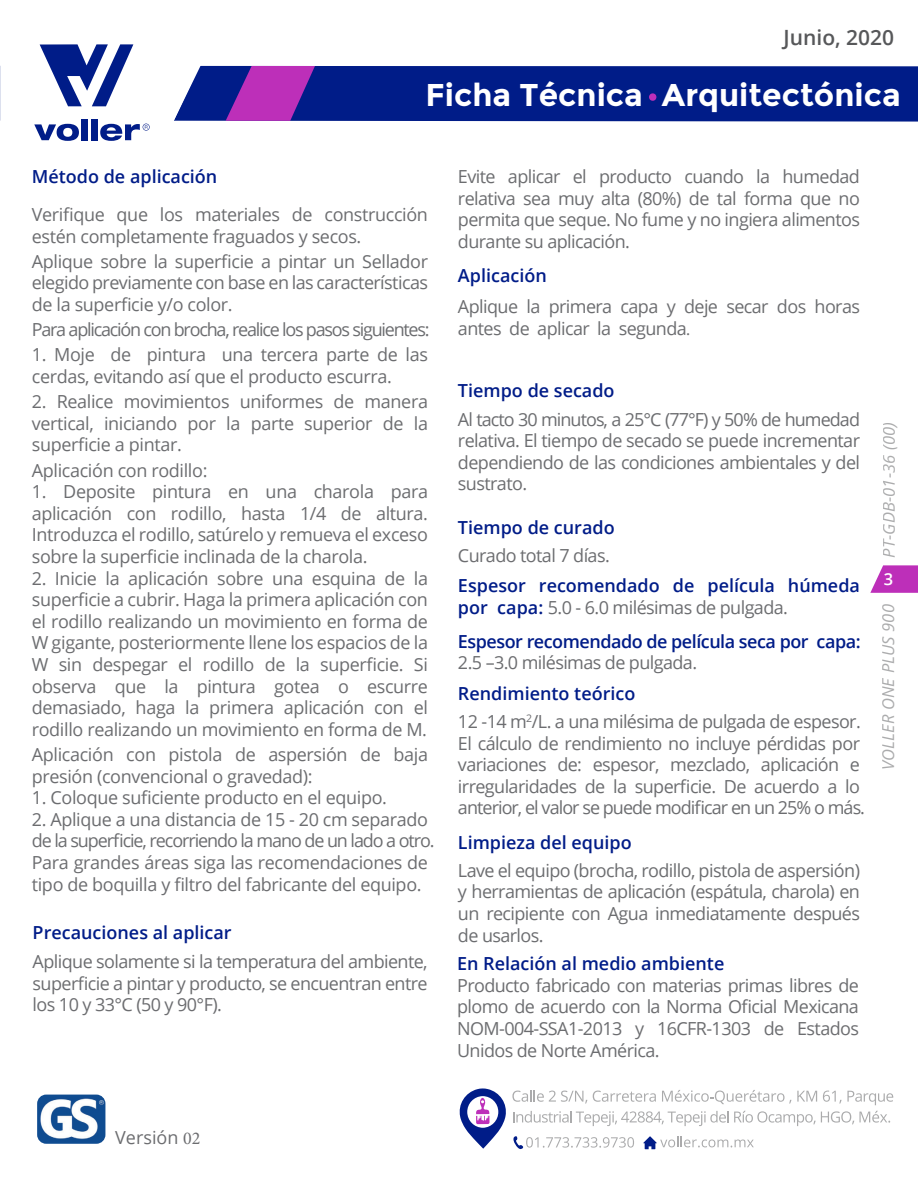
<style>
.page{position:relative;width:918px;height:1188px;background:#fff}
.page>*{position:absolute;margin:0;border:0;box-sizing:border-box;transform-origin:0 0}
.t1{font:700 31.5px "Montserrat";color:#fff}
.t2{font:600 21px "Open Sans";color:#57585a}
.t3{font:18px/21.6px "Open Sans";letter-spacing:-.035em;color:#6c6d70;text-align:justify}
.t4{font:600 18px/21.6px "Open Sans";color:#001c88}
.t5{font:18px "Open Sans";letter-spacing:-.07em;color:#6c6d70}
.t6{font:600 18px "Open Sans";letter-spacing:-.025em;color:#001c88}
.t7{font:18px "Open Sans";color:#6c6d70}
.t8{font:italic 16.5px "Open Sans";letter-spacing:.01em;color:#57585a}
.t9{font:600 16.5px "Open Sans";color:#fff}
.s1{font-family:"Minion Pro"}
.s2{font-weight:400;color:#6c6d70}
.s3{font-weight:600;color:#001c88}
</style>
<div class="page">
<svg style="left:870px;top:565px;width:48px;height:28px"></svg>
<div style="left:220px;top:66px;width:698px;height:56px;background:#001c88"></div>
<svg style="left:226px;top:66px;width:89px;height:55px;background:#8729ab"></svg>
<svg style="left:34px;top:44px;width:186px;height:97px"></svg>
<svg style="left:649px;top:93px;width:8px;height:8px"></svg>
<svg style="left:37px;top:1095px;width:68px;height:49px"></svg>
<svg style="left:459px;top:1088px;width:434px;height:61px"></svg>
<p class="t2" style="left:784px;top:23px;width:112px">Junio, 2020</p>
<h1 class="t1" style="left:426px;top:76px;width:477px">Ficha Técnica Arquitectónica</h1>
<p class="t4" style="left:32px;top:165px;width:187px">Método de aplicación</p>
<p class="t3" style="left:32px;top:203px;width:398px">Verifique que los materiales de construcción estén completamente fraguados y secos.</p>
<p class="t3" style="left:32px;top:250px;width:398px">Aplique sobre la superficie a pintar un Sellador elegido previamente con base en las características de la superficie y/o color.</p>
<p class="t5" style="left:32px;top:317px;width:399px">Para aplicación con brocha, realice los pasos siguientes:</p>
<p class="t3" style="left:32px;top:344px;width:398px">1. Moje de pintura una tercera parte de las cerdas, evitando así que el producto escurra.</p>
<p class="t3" style="left:32px;top:390px;width:398px">2. Realice movimientos uniformes de manera vertical, iniciando por la parte superior de la superficie a pintar.</p>
<p class="t3" style="left:32px;top:459px;width:177px">Aplicación con rodillo:</p>
<p class="t3" style="left:32px;top:480px;width:398px">1. Deposite pintura en una charola para aplicación con rodillo, hasta 1/4 de altura.<br>Introduzca el rodillo, satúrelo y remueva el exceso sobre la superficie inclinada de la charola.</p>
<p class="t3" style="left:32px;top:567px;width:398px">2. Inicie la aplicación sobre una esquina de la superficie a cubrir. Haga la primera aplicación con el rodillo realizando un movimiento en forma de W gigante, posteriormente llene los espacios de la W sin despegar el rodillo de la superficie. Si observa que la pintura gotea o escurre demasiado, haga la primera aplicación con el rodillo realizando un movimiento en forma de M.</p>
<p class="t3" style="left:32px;top:743px;width:398px">Aplicación con pistola de aspersión de baja presión (convencional o gravedad):</p>
<p class="t3" style="left:32px;top:786px;width:357px">1. Coloque suficiente producto en el equipo.</p>
<p class="t3" style="left:32px;top:808px;width:404px;text-align:left">2. Aplique a una distancia de 15 - 20 cm separado de la superficie, recorriendo la mano de un lado a otro.<br>Para grandes áreas siga las recomendaciones de tipo de boquilla y filtro del fabricante del equipo.</p>
<p class="t4" style="left:33px;top:921px;width:201px">Precauciones al aplicar</p>
<p class="t3" style="left:33px;top:950px;width:397px">Aplique solamente si la temperatura del ambiente, superficie a pintar y producto, se encuentran entre los 10 y 33°C (50 y 90°F).</p>
<p class="t3" style="left:458px;top:165px;width:404px">Evite aplicar el producto cuando la humedad relativa sea muy alta (80%) de tal forma que no permita que seque. No fume y no ingiera alimentos durante su aplicación.</p>
<p class="t4" style="left:458px;top:264px;width:90px">Aplicación</p>
<p class="t3" style="left:458px;top:296px;width:404px">Aplique la primera capa y deje secar dos horas antes de aplicar la segunda<span class="s1">.</span></p>
<p class="t4" style="left:458px;top:380px;width:158px">Tiempo de secado</p>
<p class="t3" style="left:458px;top:408px;width:404px">Al tacto 30 minutos, a 25°C (77°F) y 50% de humedad relativa. El tiempo de secado se puede incrementar dependiendo de las condiciones ambientales y del sustrato.</p>
<p class="t4" style="left:458px;top:516px;width:158px">Tiempo de curado</p>
<p class="t3" style="left:458px;top:544px;width:153px">Curado total 7 días.</p>
<p class="t4" style="left:458px;top:575px;width:404px">Espesor recomendado de película húmeda por capa: <span class="s2">5.0 - 6.0 milésimas de pulgada.</span></p>
<p class="t6" style="left:458px;top:629px;width:404px">Espesor recomendado de película seca por capa:</p>
<p class="t3" style="left:458px;top:651px;width:241px">2.5 –3.0 milésimas de pulgada.</p>
<p class="t3" style="left:458px;top:679px;width:404px;line-height:28.2px"><span class="s3">Rendimiento teórico<br></span>12 -14 m<sup>2</sup>/L. a una milésima de pulgada de espesor.</p>
<p class="t3" style="left:458px;top:732px;width:409px;text-align:left">El cálculo de rendimiento no incluye pérdidas por variaciones de: espesor, mezclado, aplicación e irregularidades de la superficie. De acuerdo a lo anterior, el valor se puede modificar en un 25% o más.</p>
<p class="t4" style="left:458px;top:831px;width:175px">Limpieza del equipo</p>
<p class="t3" style="left:458px;top:859px;width:404px">Lave el equipo (brocha, rodillo, pistola de aspersión) y herramientas de aplicación (espátula, charola) en un recipiente con Agua inmediatamente después de usarlos.</p>
<p class="t4" style="left:457px;top:952px;width:269px">En Relación al medio ambiente</p>
<p class="t3" style="left:457px;top:974px;width:403px">Producto fabricado con materias primas libres de plomo de acuerdo con la Norma Oficial Mexicana NOM-004-SSA1-2013 y 16CFR-1303 de Estados Unidos de Norte América.</p>
<p class="t8" style="left:878px;top:558px;width:139px;rotate:-90deg">PT-GDB-01-36 (00)</p>
<p class="t9" style="left:884px;top:568px;width:11px">3</p>
<p class="t8" style="left:877px;top:770px;width:167px;rotate:-90deg">VOLLER ONE PLUS 900</p>
<p class="t7" style="left:115px;top:1125px;width:87px">Versión <span class="s1">02</span></p>
</div>
